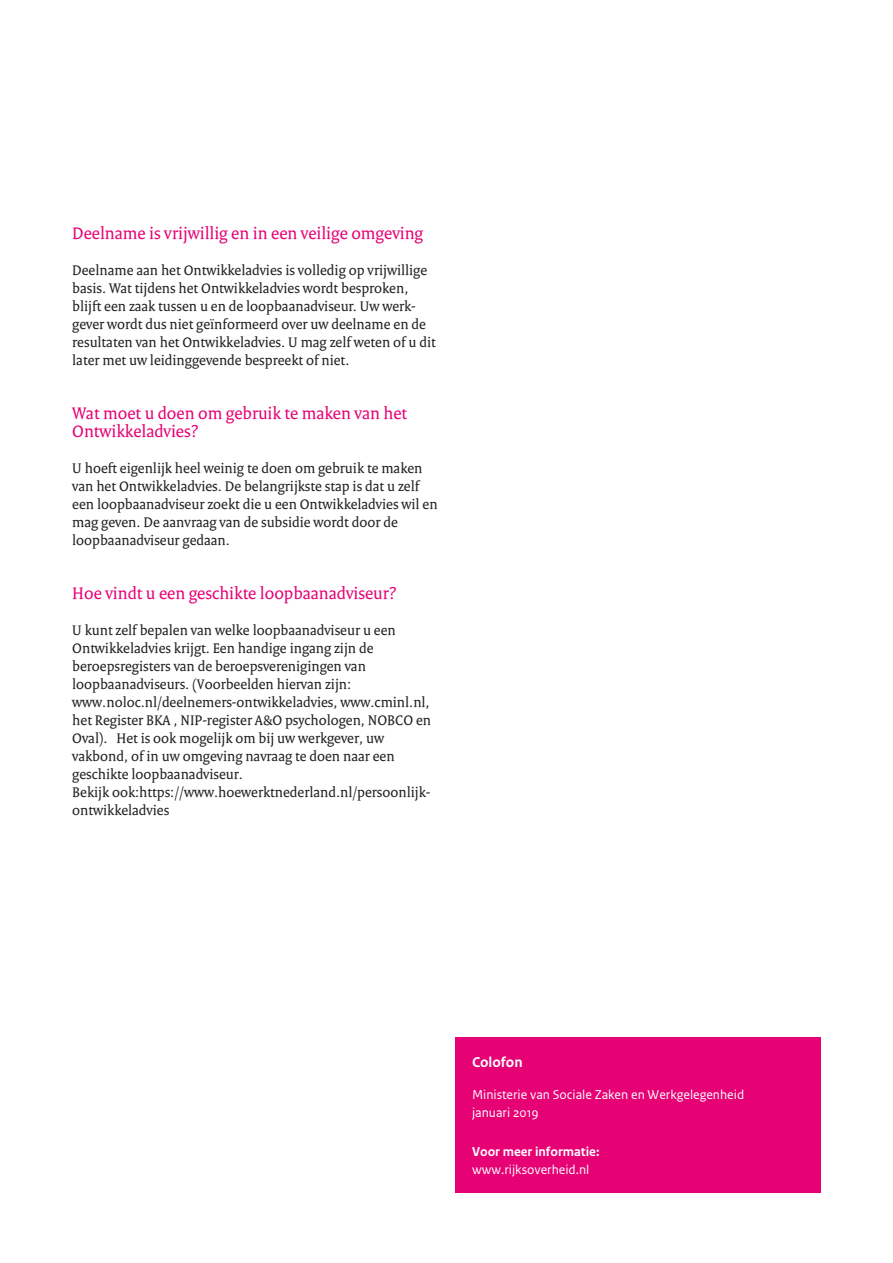
<style>
.page{position:relative;width:893px;height:1263px;background:#fff}
.page>*{position:absolute;margin:0;border:0;box-sizing:border-box;transform-origin:0 0}
._10_RO_Broodtekst{font:18px/18px "Rijksoverheid Serif";color:#e60275}
._10_RO_Broodtekst-2{font:15px/18px "Rijksoverheid Serif";color:#231f20}
._21_RO_Kader_Broodte{font:700 15px "Rijksoverheid Sans Text";color:#fff}
._21_RO_Kader_Broodte-2{font:13.5px/18px "Rijksoverheid Sans Text";color:#fff}
.s1{font-family:"Rijksoverheid Sans Text TT"}
.s2{font-weight:700}
</style>
<div class="page">
<div style="left:455px;top:1037px;width:366px;height:156px;background:#e60275"></div>
<p class="_10_RO_Broodtekst" style="left:72px;top:224px;width:352px">Deelname is vrijwillig en in een veilige omgeving</p>
<p class="_10_RO_Broodtekst-2" style="left:72px;top:261px;width:365px">Deelname aan het Ontwikkeladvies is volledig op vrijwillige basis. Wat tijdens het Ontwikkeladvies wordt besproken, blijft een zaak tussen u en de loopbaanadviseur. Uw werk&shy;gever wordt dus niet geïnformeerd over uw deelname en de resultaten van het Ontwikkeladvies. U mag zelf weten of u dit later met uw leidinggevende bespreekt of niet.</p>
<p class="_10_RO_Broodtekst" style="left:72px;top:404px;width:336px">Wat moet u doen om gebruik te maken van het<br>Ontwikkeladvies?</p>
<p class="_10_RO_Broodtekst-2" style="left:72px;top:459px;width:367px">U hoeft eigenlijk heel weinig te doen om gebruik te maken van het Ontwikkeladvies. De belangrijkste stap is dat u zelf een loopbaanadviseur zoekt die u een Ontwikkeladvies wil en mag geven. De aanvraag van de subsidie wordt door de loopbaanadviseur gedaan.</p>
<p class="_10_RO_Broodtekst" style="left:72px;top:584px;width:326px">Hoe vindt u een geschikte loopbaanadviseur?</p>
<p class="_10_RO_Broodtekst-2" style="left:72px;top:621px;width:360px">U kunt zelf bepalen van welke loopbaanadviseur u een Ontwikkeladvies krijgt. Een handige ingang zijn de beroepsregisters van de beroepsverenigingen van loopbaanadviseurs. (Voorbeelden hiervan zijn: www.noloc.nl/deelnemers-ontwikkeladvies, www.cminl.nl, het Register BKA , NIP-register A&amp;O psychologen, NOBCO en Oval). Het is ook mogelijk om bij uw werkgever, uw vakbond, of in uw omgeving navraag te doen naar een geschikte loopbaanadviseur.<br>Bekijk ook:https://www.hoewerktnederland.nl/persoonlijk&shy;ontwikkeladvies</p>
<p class="_21_RO_Kader_Broodte" style="left:472px;top:1053px;width:52px">Colofon</p>
<p class="_21_RO_Kader_Broodte-2" style="left:472px;top:1086px;width:274px">Ministerie van Sociale Zaken en Werkgelegenheid <span class="s1">januari 2019</span></p>
<p class="_21_RO_Kader_Broodte-2" style="left:472px;top:1142px;width:129px"><span class="s2">Voor meer informatie: </span>www.rijksoverheid.nl</p>
</div>
